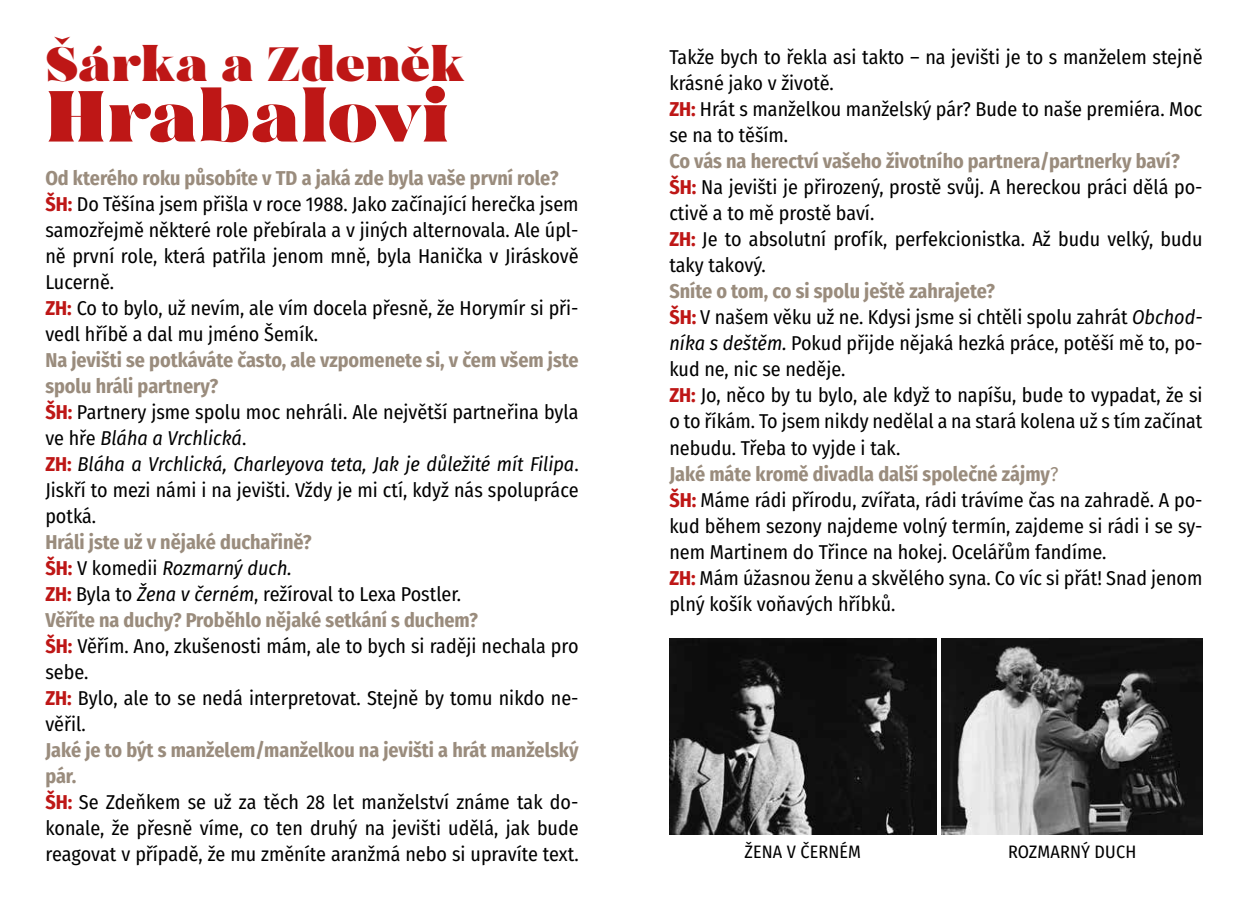
<style>
.page{position:relative;width:1248px;height:908px;background:#fff}
.page>*{position:absolute;margin:0;border:0;box-sizing:border-box;transform-origin:0 0}
.t1{font:72px "MADE Bruno";letter-spacing:-.005em;color:#be1716}
.t2{font:48px "MADE Bruno";color:#be1716}
.t3{font:20px/26px "Fira Sans Condensed";color:#000}
.t4{font:18px "Fira Sans Condensed";letter-spacing:.01em;color:#000}
.s1{font-weight:700;color:#9a8c7d}
.s2{font-weight:700;color:#be1716}
.s3{font-style:italic}
.s4{color:#9a8c7d}
</style>
<div class="page">
<img style="left:941px;top:638px;width:261px;height:196px">
<img style="left:669px;top:638px;width:266px;height:196px">
<h2 class="t2" style="left:45px;top:33px;width:421px">Šárka a Zdeněk</h2>
<h1 class="t1" style="left:45px;top:69px;width:405px">Hrabalovi</h1>
<p class="t3" style="left:45px;top:164px;width:534px"><span class="s1">Od kterého roku působíte v TD a jaká zde byla vaše první role?<br></span><span class="s2">ŠH:</span> Do Těšína jsem přišla v roce 1988. Jako začínající herečka jsem samozřejmě některé role přebírala a v jiných alternovala. Ale úpl&shy;ně první role, která patřila jenom mně, byla Hanička v Jiráskově Lucerně.<br><span class="s2">ZH:</span> Co to bylo, už nevím, ale vím docela přesně, že Horymír si při&shy;vedl hříbě a dal mu jméno Šemík.</p>
<p class="t3" style="left:45px;top:346px;width:534px"><span class="s1">Na jevišti se potkáváte často, ale vzpomenete si, v čem všem jste spolu hráli partnery?<br></span><span class="s2">ŠH:</span> Partnery jsme spolu moc nehráli. Ale největší partneřina byla ve hře <span class="s3">Bláha a Vrchlická</span>.<br><span class="s2">ZH:</span> <span class="s3">Bláha a Vrchlická, Charleyova teta, Jak je důležité mít Filipa</span>.<br>Jiskří to mezi námi i na jevišti. Vždy je mi ctí, když nás spolupráce potká.</p>
<p class="t3" style="left:45px;top:528px;width:534px"><span class="s1">Hráli jste už v nějaké duchařině?<br></span><span class="s2">ŠH:</span> V komedii <span class="s3">Rozmarný duch.<br></span><span class="s2">ZH:</span> Byla to <span class="s3">Žena v černém</span>, režíroval to Lexa Postler.<br><span class="s1">Věříte na duchy? Proběhlo nějaké setkání s duchem?<br></span><span class="s2">ŠH:</span> Věřím. Ano, zkušenosti mám, ale to bych si raději nechala pro sebe.<br><span class="s2">ZH:</span> Bylo, ale to se nedá interpretovat. Stejně by tomu nikdo ne&shy;věřil.</p>
<p class="t3" style="left:45px;top:736px;width:534px"><span class="s1">Jaké je to být s manželem/manželkou na jevišti a hrát manželský pár.<br></span><span class="s2">ŠH:</span> Se Zdeňkem se už za těch 28 let manželství známe tak do&shy;konale, že přesně víme, co ten druhý na jevišti udělá, jak bude reagovat v případě, že mu změníte aranžmá nebo si upravíte text.</p>
<p class="t3" style="left:669px;top:43px;width:534px">Takže bych to řekla asi takto – na jevišti je to s manželem stejně krásné jako v životě.<br><span class="s2">ZH:</span> Hrát s manželkou manželský pár? Bude to naše premiéra. Moc se na to těším.</p>
<p class="t3" style="left:669px;top:147px;width:534px"><span class="s1">Co vás na herectví vašeho životního partnera/partnerky baví?<br></span><span class="s2">ŠH:</span> Na jevišti je přirozený, prostě svůj. A hereckou práci dělá po&shy;ctivě a to mě prostě baví.<br><span class="s2">ZH:</span> Je to absolutní profík, perfekcionistka. Až budu velký, budu taky takový.</p>
<p class="t3" style="left:669px;top:277px;width:534px"><span class="s1">Sníte o tom, co si spolu ještě zahrajete?<br></span><span class="s2">ŠH:</span> V našem věku už ne. Kdysi jsme si chtěli spolu zahrát <span class="s3">Obchod&shy;níka s deštěm.</span> Pokud přijde nějaká hezká práce, potěší mě to, po&shy;kud ne, nic se neděje.<br><span class="s2">ZH:</span> Jo, něco by tu bylo, ale když to napíšu, bude to vypadat, že si o to říkám. To jsem nikdy nedělal a na stará kolena už s tím začínat nebudu. Třeba to vyjde i tak.<br><span class="s1">Jaké máte kromě divadla další společné zájmy</span><span class="s4">?<br></span><span class="s2">ŠH:</span> Máme rádi přírodu, zvířata, rádi trávíme čas na zahradě. A po&shy;kud během sezony najdeme volný termín, zajdeme si rádi i se sy&shy;nem Martinem do Třince na hokej. Ocelářům fandíme.<br><span class="s2">ZH:</span> Mám úžasnou ženu a skvělého syna. Co víc si přát! Snad jenom plný košík voňavých hříbků.</p>
<p class="t4" style="left:744px;top:837px;width:118px">ŽENA V ČERNÉM</p>
<p class="t4" style="left:1007px;top:837px;width:130px">ROZMARNÝ DUCH</p>
</div>
